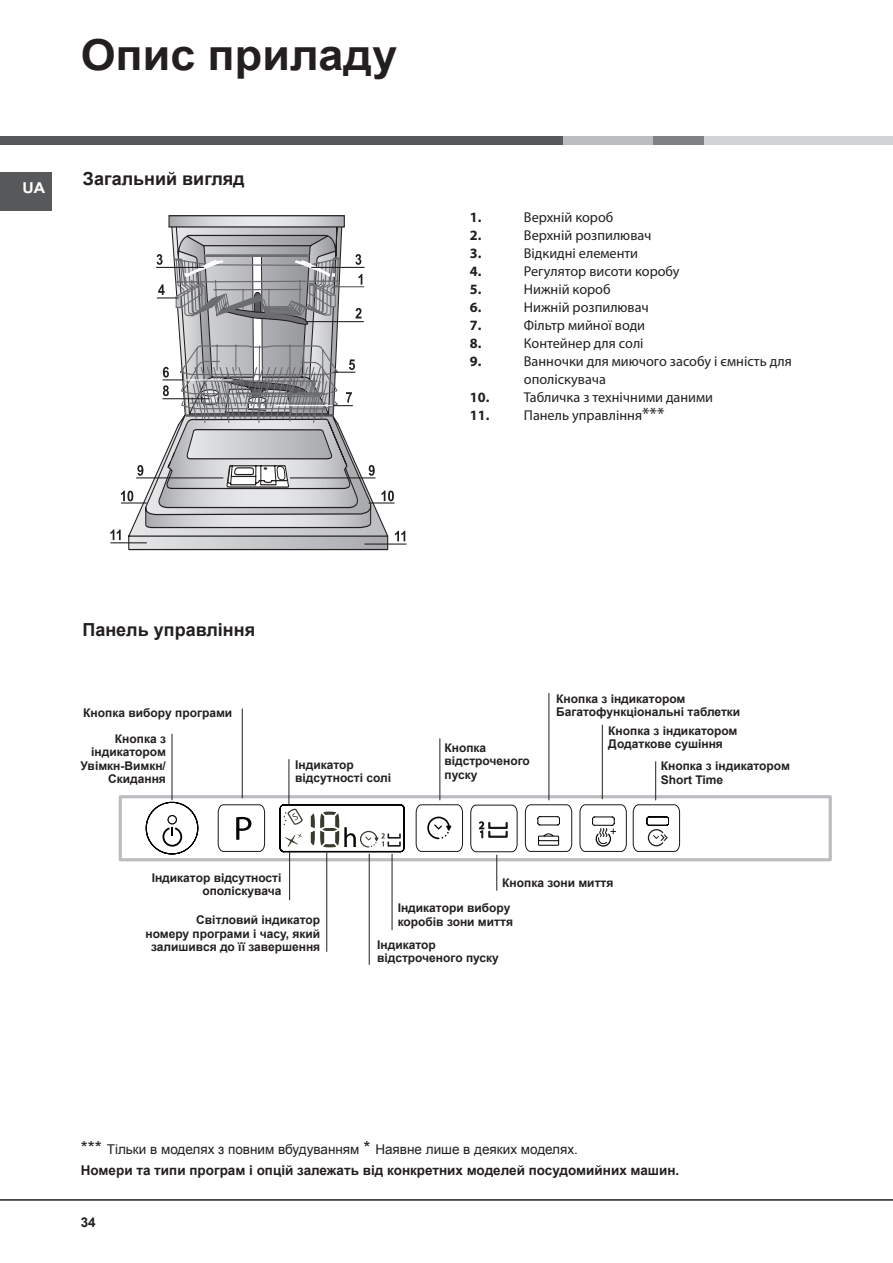
<style>
.page{position:relative;width:893px;height:1263px;background:#fff}
.page>*{position:absolute;margin:0;border:0;box-sizing:border-box;transform-origin:0 0}
.HEAD_1{font:700 42.75px "Arial";color:#231f20;scale:1.05 1}
.HEAD_2{font:700 18px "Arial";color:#231f20}
.t1{font:700 15px "Arial";color:#fff;scale:1.05 1}
.BODY_TEXT{font:14.25px "Myriad Pro";color:#231f20}
.BODY_TEXT-2{font:700 14.25px "Myriad Pro";color:#231f20}
.BODY_TEXT_bullet_lis{font:700 13.5px "Arial";color:#231f20}
.BODY_TEXT-3{font:13.5px "Arial";color:#231f20}
.BODY_TEXT-4{font:700 12px/13.5px "Arial";color:#231f20}
.s1{font-size:18px}
</style>
<div class="page">
<div style="left:0;top:136px;width:893px;height:9px;background:#57585a"></div>
<div style="left:563px;top:136px;width:90px;height:9px;background:#bcbdc0"></div>
<div style="left:653px;top:136px;width:52px;height:9px;background:#808285"></div>
<div style="left:704px;top:136px;width:189px;height:9px;background:#d1d2d4"></div>
<hr style="left:0;top:1199px;width:893px;height:2px;background:#231f20">
<div style="left:0;top:172px;width:51px;height:38px;background:#57585a"></div>
<svg style="left:170px;top:217px;width:173px;height:5px"></svg>
<div style="left:168px;top:215px;width:177px;height:12px;border:1px solid #231f20"></div>
<hr style="left:365px;top:544px;width:42px;height:1px;background:#231f20">
<svg style="left:110px;top:222px;width:295px;height:328px"></svg>
<div style="left:119px;top:795px;width:713px;height:66px;border:3px solid #bcbdc0"></div>
<svg style="left:146px;top:802px;width:52px;height:52px"></svg>
<svg style="left:218px;top:804px;width:462px;height:48px"></svg>
<hr style="left:440px;top:738px;width:1px;height:62px;background:#231f20">
<hr style="left:289px;top:759px;width:1px;height:46px;background:#231f20">
<hr style="left:392px;top:854px;width:1px;height:76px;background:#231f20">
<hr style="left:369px;top:854px;width:1px;height:111px;background:#231f20">
<hr style="left:289px;top:851px;width:1px;height:49px;background:#231f20">
<hr style="left:655px;top:761px;width:1px;height:39px;background:#231f20">
<hr style="left:242px;top:708px;width:1px;height:90px;background:#231f20">
<hr style="left:172px;top:734px;width:1px;height:66px;background:#231f20">
<hr style="left:549px;top:693px;width:1px;height:107px;background:#231f20">
<hr style="left:496px;top:855px;width:1px;height:36px;background:#231f20">
<hr style="left:602px;top:725px;width:1px;height:74px;background:#231f20">
<hr style="left:326px;top:853px;width:1px;height:99px;background:#231f20">
<p class="HEAD_1" style="left:81px;top:27px;width:303px">Опис приладу</p>
<p class="t1" style="left:22px;top:178px;width:23px">UA</p>
<p class="HEAD_2" style="left:83px;top:167px;width:163px">Загальний вигляд</p>
<p class="BODY_TEXT-2" style="left:470px;top:208px;width:13px">1.</p>
<p class="BODY_TEXT" style="left:524px;top:208px;width:91px">Верхній короб</p>
<p class="BODY_TEXT-2" style="left:470px;top:226px;width:13px">2.</p>
<p class="BODY_TEXT" style="left:524px;top:226px;width:129px">Верхнiй розпилювач</p>
<p class="BODY_TEXT-2" style="left:470px;top:244px;width:13px">3.</p>
<p class="BODY_TEXT" style="left:524px;top:244px;width:116px">Вiдкиднi елементи</p>
<p class="BODY_TEXT-2" style="left:470px;top:262px;width:13px">4.</p>
<p class="BODY_TEXT" style="left:524px;top:262px;width:157px">Регулятор висоти коробу</p>
<p class="BODY_TEXT-2" style="left:470px;top:280px;width:13px">5.</p>
<p class="BODY_TEXT" style="left:524px;top:280px;width:88px">Нижній короб</p>
<p class="BODY_TEXT-2" style="left:470px;top:298px;width:13px">6.</p>
<p class="BODY_TEXT" style="left:524px;top:298px;width:126px">Нижнiй розпилювач</p>
<p class="BODY_TEXT-2" style="left:470px;top:316px;width:13px">7.</p>
<p class="BODY_TEXT" style="left:524px;top:316px;width:123px">Фiльтр мийної води</p>
<p class="BODY_TEXT-2" style="left:470px;top:334px;width:13px">8.</p>
<p class="BODY_TEXT" style="left:524px;top:334px;width:121px">Контейнер для солi</p>
<p class="BODY_TEXT-2" style="left:470px;top:352px;width:13px">9.</p>
<p class="BODY_TEXT" style="left:524px;top:352px;width:269px">Ванночки для миючого засобу i ємність для</p>
<p class="BODY_TEXT" style="left:524px;top:370px;width:83px">ополіскувача</p>
<p class="BODY_TEXT-2" style="left:470px;top:388px;width:21px">10.</p>
<p class="BODY_TEXT" style="left:524px;top:388px;width:191px">Табличка з технiчними даними</p>
<p class="BODY_TEXT-2" style="left:470px;top:406px;width:21px">11.</p>
<p class="BODY_TEXT" style="left:524px;top:406px;width:142px">Панель управління<span class="s1">***</span></p>
<p class="HEAD_2" style="left:82px;top:617px;width:174px">Панель управління</p>
<p class="BODY_TEXT-4" style="left:83px;top:707px;width:151px">Кнопка вибору програми</p>
<p class="BODY_TEXT-4" style="left:81px;top:732px;width:87px;text-align:right">Кнопка з індикатором<br>Увімкн-Вимкн/<br>Скидання</p>
<p class="BODY_TEXT-4" style="left:295px;top:758px;width:97px">Індикатор відсутності солі</p>
<p class="BODY_TEXT-4" style="left:152px;top:871px;width:131px;text-align:right">Індикатор відсутності ополіскувача</p>
<p class="BODY_TEXT-4" style="left:444px;top:741px;width:87px">Кнопка відстроченого пуску</p>
<p class="BODY_TEXT-4" style="left:556px;top:692px;width:186px">Кнопка з індикатором<br>Багатофункціональні таблетки</p>
<p class="BODY_TEXT-4" style="left:608px;top:724px;width:131px">Кнопка з індикатором<br>Додаткове сушіння</p>
<p class="BODY_TEXT-4" style="left:661px;top:759px;width:131px">Кнопка з індикатором<br>Short Time</p>
<p class="BODY_TEXT-4" style="left:502px;top:876px;width:113px">Кнопка зони миття</p>
<p class="BODY_TEXT-4" style="left:196px;top:914px;width:125px">Світловий індикатор</p>
<p class="BODY_TEXT-4" style="left:145px;top:927px;width:176px;text-align:center">номеру програми і часу, який залишився до її завершення</p>
<p class="BODY_TEXT-4" style="left:398px;top:902px;width:117px">Індикатори вибору коробів зони миття</p>
<p class="BODY_TEXT-4" style="left:377px;top:938px;width:123px">Індикатор відстроченого пуску</p>
<p class="BODY_TEXT-3" style="left:81px;top:1140px;width:499px"><span class="s1">***</span> Тільки в моделях з повним вбудуванням <span class="s1">*</span> Наявне лише в деяких моделях.</p>
<p class="BODY_TEXT_bullet_lis" style="left:81px;top:1161px;width:600px">Номери та типи програм і опцій залежать від конкретних моделей посудомийних машин.</p>
<p class="BODY_TEXT_bullet_lis" style="left:81px;top:1213px;width:17px">34</p>
</div>
